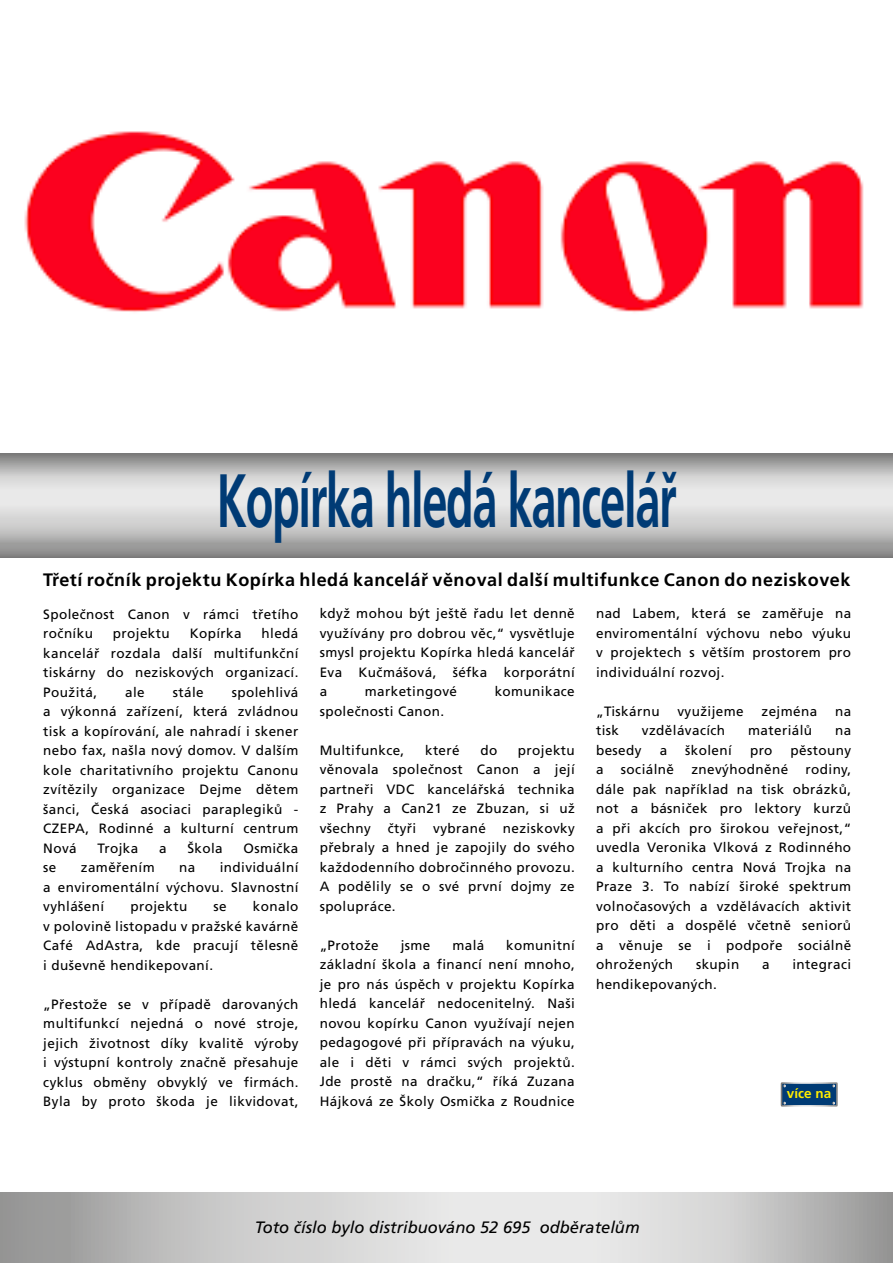
<style>
.page{position:relative;width:893px;height:1263px;background:#fff}
.page>*{position:absolute;margin:0;border:0;box-sizing:border-box;transform-origin:0 0}
.t1{font:700 75.45px "Frutiger CE";letter-spacing:-.03em;color:#003b75;scale:.6 1}
.t2{font:700 18px "Frutiger CE";letter-spacing:.03em;color:#000}
.t3{font:italic 16.5px "Frutiger CE";color:#000}
.t4{font:13.5px/19.5px "Frutiger CE";letter-spacing:.03em;color:#000;text-align:justify}
.t5{font:700 13.5px "Frutiger CE";color:#ffed00}
</style>
<div class="page">
<svg style="left:0;top:453px;width:893px;height:104px;background:#c2c1c1"></svg>
<img style="left:24px;top:131px;width:840px;height:181px">
<svg style="left:0;top:1193px;width:893px;height:70px;background:#cacaca"></svg>
<div style="left:781px;top:1083px;width:56px;height:23px;background:#003b75"></div>
<div style="left:781px;top:1082px;width:57px;height:24px;border:2px solid #fff"></div>
<h1 class="t1" style="left:217px;top:458px;width:768px">Kopírka hledá kancelář</h1>
<h2 class="t2" style="left:43px;top:569px;width:809px">Třetí ročník projektu Kopírka hledá kancelář věnoval další multifunkce Canon do neziskovek</h2>
<p class="t4" style="left:43px;top:604px;width:257px">Společnost Canon v rámci třetího ročníku</p>
<p class="t4" style="left:43px;top:624px;width:257px;text-indent:218px">hledá kancelář rozdala další multifunkční tiskárny do neziskových organizací.<br>Použitá,</p>
<p class="t4" style="left:113px;top:624px;width:58px">projektu</p>
<p class="t4" style="left:190px;top:624px;width:53px">Kopírka</p>
<p class="t4" style="left:43px;top:682px;width:257px;text-indent:188px">spolehlivá a výkonná zařízení, která zvládnou tisk a kopírování, ale nahradí i skener nebo fax, našla nový domov. V dalším kole charitativního projektu Canonu zvítězily organizace Dejme dětem šanci, Česká asociaci paraplegiků - CZEPA, Rodinné a kulturní centrum Nová</p>
<p class="t4" style="left:125px;top:682px;width:21px">ale</p>
<p class="t4" style="left:173px;top:682px;width:32px">stále</p>
<p class="t4" style="left:98px;top:838px;width:42px">Trojka</p>
<p class="t4" style="left:159px;top:838px;width:9px">a</p>
<p class="t4" style="left:187px;top:838px;width:37px">Škola</p>
<p class="t4" style="left:243px;top:838px;width:56px">Osmička</p>
<p class="t4" style="left:43px;top:858px;width:257px;text-indent:176px">individuální a enviromentální výchovu. Slavnostní vyhlášení</p>
<p class="t4" style="left:43px;top:858px;width:15px">se</p>
<p class="t4" style="left:81px;top:858px;width:75px">zaměřením</p>
<p class="t4" style="left:179px;top:858px;width:18px">na</p>
<p class="t4" style="left:43px;top:897px;width:257px;text-indent:210px">konalo v polovině listopadu v pražské kavárně Café AdAstra, kde pracují tělesně i duševně hendikepovaní.</p>
<p class="t4" style="left:43px;top:994px;width:257px">„Přestože se v případě darovaných multifunkcí nejedná o nové stroje, jejich životnost díky kvalitě výroby i výstupní kontroly značně přesahuje cyklus obměny obvyklý ve firmách.<br>Byla by proto škoda je likvidovat,</p>
<p class="t4" style="left:130px;top:897px;width:58px">projektu</p>
<p class="t4" style="left:214px;top:897px;width:15px">se</p>
<p class="t4" style="left:320px;top:604px;width:257px">když mohou být ještě řadu let denně využívány pro dobrou věc,“ vysvětluje smysl projektu Kopírka hledá kancelář Eva Kučmášová, šéfka korporátní a</p>
<p class="t4" style="left:365px;top:682px;width:94px">marketingové</p>
<p class="t4" style="left:495px;top:682px;width:82px">komunikace</p>
<p class="t4" style="left:320px;top:701px;width:126px">společnosti Canon.</p>
<p class="t4" style="left:320px;top:740px;width:86px">Multifunkce,</p>
<p class="t4" style="left:425px;top:740px;width:36px">které</p>
<p class="t4" style="left:480px;top:740px;width:18px">do</p>
<p class="t4" style="left:320px;top:740px;width:257px;text-indent:198px">projektu věnovala společnost Canon a její partneři VDC kancelářská technika z Prahy a Can21 ze Zbuzan, si už všechny</p>
<p class="t4" style="left:320px;top:818px;width:257px;text-indent:183px">neziskovky přebraly a hned je zapojily do svého každodenního dobročinného provozu.<br>A podělily se o své první dojmy ze spolupráce.</p>
<p class="t4" style="left:320px;top:935px;width:61px">„Protože</p>
<p class="t4" style="left:401px;top:935px;width:31px">jsme</p>
<p class="t4" style="left:452px;top:935px;width:33px">malá</p>
<p class="t4" style="left:388px;top:818px;width:30px">čtyři</p>
<p class="t4" style="left:433px;top:818px;width:54px">vybrané</p>
<p class="t4" style="left:320px;top:935px;width:257px;text-indent:187px">komunitní základní škola a financí není mnoho, je pro nás úspěch v projektu Kopírka hledá kancelář nedocenitelný. Naši novou kopírku Canon využívají nejen pedagogové při přípravách na výuku, ale i děti v rámci svých projektů.<br>Jde prostě na dračku,“ říká Zuzana Hájková ze Školy Osmička z Roudnice</p>
<p class="t4" style="left:596px;top:604px;width:257px">nad Labem, která se zaměřuje na enviromentální výchovu nebo výuku v projektech s větším prostorem pro individuální rozvoj.</p>
<p class="t4" style="left:596px;top:701px;width:65px">„Tiskárnu</p>
<p class="t4" style="left:677px;top:701px;width:68px">využijeme</p>
<p class="t4" style="left:761px;top:701px;width:57px">zejména</p>
<p class="t4" style="left:835px;top:701px;width:18px">na</p>
<p class="t4" style="left:596px;top:721px;width:24px">tisk</p>
<p class="t4" style="left:642px;top:721px;width:85px">vzdělávacích</p>
<p class="t4" style="left:748px;top:721px;width:66px">materiálů</p>
<p class="t4" style="left:835px;top:721px;width:18px">na</p>
<p class="t4" style="left:596px;top:740px;width:47px">besedy</p>
<p class="t4" style="left:660px;top:740px;width:9px">a</p>
<p class="t4" style="left:685px;top:740px;width:48px">školení</p>
<p class="t4" style="left:750px;top:740px;width:24px">pro</p>
<p class="t4" style="left:791px;top:740px;width:62px">pěstouny</p>
<p class="t4" style="left:596px;top:760px;width:9px">a</p>
<p class="t4" style="left:621px;top:760px;width:55px">sociálně</p>
<p class="t4" style="left:691px;top:760px;width:98px">znevýhodněné</p>
<p class="t4" style="left:596px;top:760px;width:257px;text-indent:209px">rodiny, dále pak například na tisk obrázků, not a básniček pro lektory kurzů a při akcích pro širokou veřejnost,“ uvedla Veronika Vlková z Rodinného a kulturního centra Nová Trojka na Praze 3. To nabízí široké spektrum volnočasových a vzdělávacích aktivit pro děti a dospělé včetně seniorů a věnuje se i podpoře sociálně ohrožených</p>
<p class="t4" style="left:696px;top:955px;width:45px">skupin</p>
<p class="t4" style="left:762px;top:955px;width:9px">a</p>
<p class="t4" style="left:792px;top:955px;width:60px">integraci</p>
<p class="t4" style="left:596px;top:974px;width:122px">hendikepovaných.</p>
<p class="t5" style="left:787px;top:1086px;width:46px">více na</p>
<p class="t3" style="left:255px;top:1218px;width:386px">Toto číslo bylo distribuováno 52 695 odběratelům</p>
</div>
